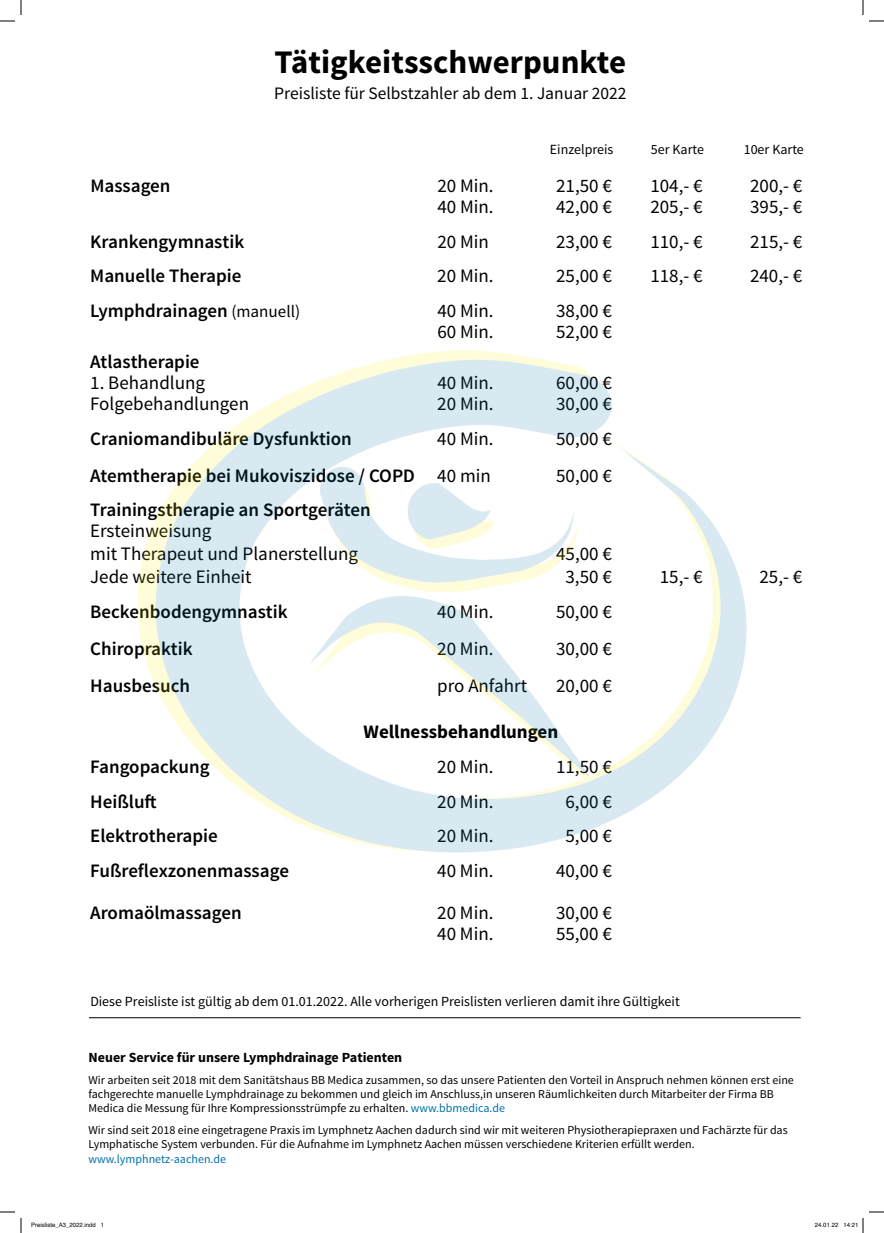
<style>
.page{position:relative;width:884px;height:1233px;background:#fff}
.page>*{position:absolute;margin:0;border:0;box-sizing:border-box;transform-origin:0 0}
.t1{font:700 32.9px "Source Sans Pro";color:#000}
.t2{font:19px/23px "Source Sans Pro";color:#000}
.t3{font:600 19px "Source Sans Pro";color:#000}
.t4{font:700 19px "Source Sans Pro";color:#000}
.t5{font:17.4px "Source Sans Pro";color:#000}
.t6{font:14px "Source Sans Pro";color:#000}
.t7{font:700 14px "Source Sans Pro";color:#000}
.t8{font:12px/14.4px "Source Sans Pro";color:#000}
.t9{font:12px "Source Sans Pro";color:#0071ab}
.t10{font:6px "Helvetica";color:#000}
.s1{font-weight:400;font-size:17px}
.s2{font-weight:400}
.s3{color:#0071ab}
</style>
<div class="page">
<hr style="left:89px;top:1017px;width:712px;height:1px;background:#000">
<svg style="left:137px;top:350px;width:395px;height:313px"></svg>
<svg style="left:147px;top:358px;width:600px;height:495px"></svg>
<svg style="left:0;top:1211px;width:15px;height:1px"></svg>
<svg style="left:869px;top:1211px;width:15px;height:1px"></svg>
<svg style="left:0;top:0;width:22px;height:22px"></svg>
<svg style="left:20px;top:1218px;width:2px;height:15px"></svg>
<svg style="left:862px;top:0;width:22px;height:22px"></svg>
<svg style="left:862px;top:1218px;width:2px;height:15px"></svg>
<h1 class="t1" style="left:275px;top:41px;width:353px">Tätigkeitsschwerpunkte</h1>
<h3 class="t5" style="left:274px;top:83px;width:354px">Preisliste für Selbstzahler ab dem 1. Januar 2022</h3>
<p class="t6" style="left:550px;top:140px;width:65px">Einzelpreis</p>
<p class="t6" style="left:651px;top:140px;width:55px">5er Karte</p>
<p class="t6" style="left:744px;top:140px;width:62px">10er Karte</p>
<h2 class="t3" style="left:90px;top:174px;width:82px">Massagen</h2>
<h2 class="t2" style="left:437px;top:174px;width:58px">20 Min.</h2>
<h2 class="t2" style="left:556px;top:174px;width:57px">21,50 €</h2>
<h2 class="t2" style="left:650px;top:174px;width:54px">104,- €</h2>
<h2 class="t2" style="left:750px;top:174px;width:54px">200,- €</h2>
<h2 class="t2" style="left:437px;top:195px;width:58px">40 Min.</h2>
<h2 class="t2" style="left:556px;top:195px;width:57px">42,00 €</h2>
<h2 class="t2" style="left:650px;top:195px;width:54px">205,- €</h2>
<h2 class="t2" style="left:750px;top:195px;width:54px">395,- €</h2>
<h2 class="t3" style="left:90px;top:229px;width:155px">Krankengymnastik</h2>
<h2 class="t2" style="left:437px;top:230px;width:53px">20 Min</h2>
<h2 class="t2" style="left:556px;top:230px;width:57px">23,00 €</h2>
<h2 class="t2" style="left:650px;top:230px;width:54px">110,- €</h2>
<h2 class="t2" style="left:750px;top:230px;width:54px">215,- €</h2>
<h2 class="t3" style="left:90px;top:264px;width:153px">Manuelle Therapie</h2>
<h2 class="t2" style="left:437px;top:265px;width:58px">20 Min.</h2>
<h2 class="t2" style="left:556px;top:265px;width:57px">25,00 €</h2>
<h2 class="t2" style="left:650px;top:265px;width:54px">118,- €</h2>
<h2 class="t2" style="left:750px;top:265px;width:54px">240,- €</h2>
<h2 class="t3" style="left:90px;top:299px;width:211px">Lymphdrainagen <span class="s1">(manuell)</span></h2>
<h2 class="t2" style="left:437px;top:300px;width:58px">40 Min.</h2>
<h2 class="t2" style="left:556px;top:300px;width:57px">38,00 €</h2>
<h2 class="t2" style="left:437px;top:321px;width:58px">60 Min.</h2>
<h2 class="t2" style="left:556px;top:321px;width:57px">52,00 €</h2>
<h2 class="t3" style="left:90px;top:350px;width:111px">Atlastherapie</h2>
<h2 class="t2" style="left:90px;top:371px;width:116px">1. Behandlung</h2>
<h2 class="t2" style="left:437px;top:371px;width:58px">40 Min.</h2>
<h2 class="t2" style="left:556px;top:371px;width:57px">60,00 €</h2>
<h2 class="t2" style="left:90px;top:392px;width:160px">Folgebehandlungen</h2>
<h2 class="t2" style="left:437px;top:392px;width:58px">20 Min.</h2>
<h2 class="t2" style="left:556px;top:392px;width:57px">30,00 €</h2>
<h2 class="t3" style="left:90px;top:426px;width:263px">Craniomandibuläre Dysfunktion</h2>
<h2 class="t2" style="left:437px;top:427px;width:58px">40 Min.</h2>
<h2 class="t2" style="left:556px;top:427px;width:57px">50,00 €</h2>
<h2 class="t3" style="left:90px;top:463px;width:402px">Atemtherapie bei Mukoviszidose / COPD <span class="s2">40 min</span></h2>
<h2 class="t2" style="left:556px;top:464px;width:57px">50,00 €</h2>
<h2 class="t3" style="left:90px;top:498px;width:282px">Trainingstherapie an Sportgeräten</h2>
<h2 class="t2" style="left:90px;top:520px;width:269px">Ersteinweisung<br>mit Therapeut und Planerstellung</h2>
<h2 class="t2" style="left:556px;top:543px;width:57px">45,00 €</h2>
<h2 class="t2" style="left:90px;top:566px;width:163px">Jede weitere Einheit</h2>
<h2 class="t2" style="left:565px;top:566px;width:48px">3,50 €</h2>
<h2 class="t2" style="left:660px;top:566px;width:44px">15,- €</h2>
<h2 class="t2" style="left:759px;top:566px;width:44px">25,- €</h2>
<h2 class="t3" style="left:90px;top:600px;width:199px">Beckenbodengymnastik</h2>
<h2 class="t2" style="left:437px;top:601px;width:58px">40 Min.</h2>
<h2 class="t2" style="left:556px;top:601px;width:57px">50,00 €</h2>
<h2 class="t3" style="left:90px;top:637px;width:104px">Chiropraktik</h2>
<h2 class="t2" style="left:437px;top:638px;width:58px">20 Min.</h2>
<h2 class="t2" style="left:556px;top:638px;width:57px">30,00 €</h2>
<h2 class="t3" style="left:90px;top:674px;width:101px">Hausbesuch</h2>
<h2 class="t2" style="left:437px;top:675px;width:91px">pro Anfahrt</h2>
<h2 class="t2" style="left:556px;top:675px;width:57px">20,00 €</h2>
<h2 class="t4" style="left:364px;top:719px;width:196px">Wellnessbehandlungen</h2>
<h2 class="t3" style="left:90px;top:754px;width:121px">Fangopackung</h2>
<h2 class="t2" style="left:437px;top:755px;width:58px">20 Min.</h2>
<h2 class="t2" style="left:556px;top:755px;width:57px">11,50 €</h2>
<h2 class="t3" style="left:90px;top:789px;width:68px">Heißluft</h2>
<h2 class="t2" style="left:437px;top:790px;width:58px">20 Min.</h2>
<h2 class="t2" style="left:565px;top:790px;width:48px">6,00 €</h2>
<h2 class="t3" style="left:90px;top:824px;width:129px">Elektrotherapie</h2>
<h2 class="t2" style="left:437px;top:825px;width:58px">20 Min.</h2>
<h2 class="t2" style="left:565px;top:825px;width:48px">5,00 €</h2>
<h2 class="t3" style="left:90px;top:859px;width:200px">Fußreflexzonenmassage</h2>
<h2 class="t2" style="left:437px;top:859px;width:58px">40 Min.</h2>
<h2 class="t2" style="left:556px;top:859px;width:57px">40,00 €</h2>
<h2 class="t3" style="left:90px;top:901px;width:153px">Aromaölmassagen</h2>
<h2 class="t2" style="left:437px;top:901px;width:58px">20 Min.</h2>
<h2 class="t2" style="left:556px;top:901px;width:57px">30,00 €</h2>
<h2 class="t2" style="left:437px;top:922px;width:58px">40 Min.</h2>
<h2 class="t2" style="left:556px;top:922px;width:57px">55,00 €</h2>
<p class="t6" style="left:90px;top:992px;width:591px">Diese Preisliste ist gültig ab dem 01.01.2022. Alle vorherigen Preislisten verlieren damit ihre Gültigkeit</p>
<p class="t7" style="left:89px;top:1048px;width:315px">Neuer Service für unsere Lymphdrainage Patienten</p>
<p class="t8" style="left:89px;top:1072px;width:707px">Wir arbeiten seit 2018 mit dem Sanitätshaus BB Medica zusammen, so das unsere Patienten den Vorteil in Anspruch nehmen können erst eine fachgerechte manuelle Lymphdrainage zu bekommen und gleich im Anschluss,in unseren Räumlichkeiten durch Mitarbeiter der Firma BB<br>Medica die Messung für Ihre Kompressionsstrümpfe zu erhalten. <span class="s3">www.bbmedica.de</span></p>
<p class="t8" style="left:89px;top:1123px;width:701px">Wir sind seit 2018 eine eingetragene Praxis im Lymphnetz Aachen dadurch sind wir mit weiteren Physiotherapiepraxen und Fachärzte für das<br>Lymphatische System verbunden. Für die Aufnahme im Lymphnetz Aachen müssen verschiedene Kriterien erfüllt werden.</p>
<p class="t9" style="left:89px;top:1151px;width:139px">www.lymphnetz-aachen.de</p>
<p class="t10" style="left:31px;top:1221px;width:75px">Preisliste_A3_2022.indd 1</p>
<p class="t10" style="left:815px;top:1221px;width:45px">24.01.22 14:21</p>
</div>
